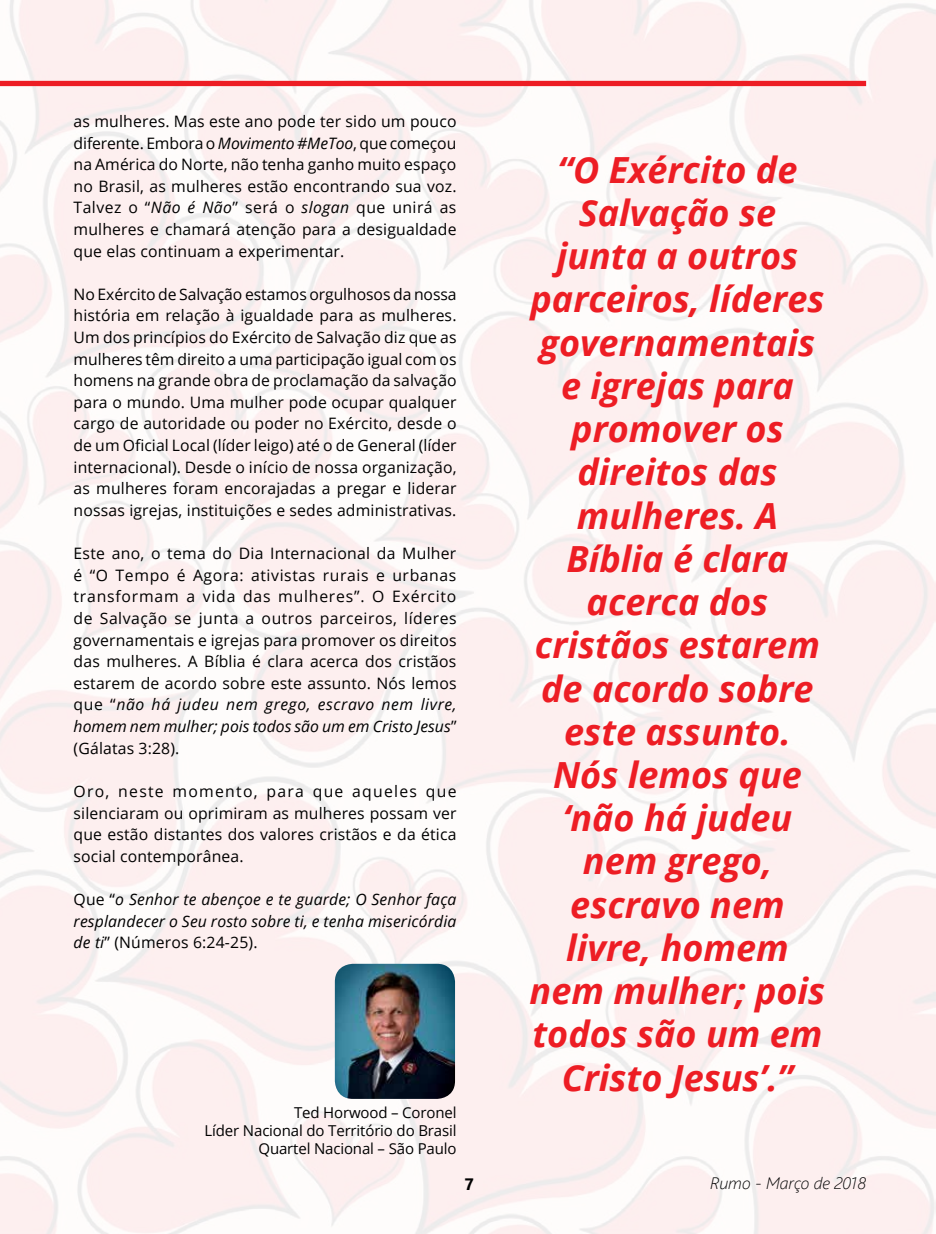
<style>
.page{position:relative;width:936px;height:1234px;background:#fff}
.page>*{position:absolute;margin:0;border:0;box-sizing:border-box;transform-origin:0 0}
.t1{font:italic 700 36px/43.2px "Open Sans";color:#ed1d24;text-align:center}
.t2{font:italic 300 16.5px "Segoe UI";color:#000}
.t3{font:700 16.5px "Segoe UI";color:#000}
.t4{font:15.75px/21.6px "Open Sans";letter-spacing:.01em;color:#000;text-align:justify}
.t5{font:italic 15.75px/21.6px "Open Sans";letter-spacing:.01em;color:#000;text-align:justify}
.t6{font:15px/18px "Open Sans";letter-spacing:-.01em;color:#000;text-align:right}
.s1{font-style:italic}
.s2{font-style:normal}
</style>
<div class="page">
<img style="left:0;top:0;width:935px;height:1233px">
<div style="left:0;top:81px;width:866px;height:5px;background:#ed1d24"></div>
<img style="left:335px;top:963px;width:120px;height:135px">
<p class="t4" style="left:74px;top:110px;width:384px">as mulheres. Mas este ano pode ter sido um pouco diferente. Embora o <span class="s1">Movimento #MeToo</span>, que começou na América do Norte, não tenha ganho muito espaço no Brasil, as mulheres estão encontrando sua voz.<br>Talvez o “<span class="s1">Não é Não</span>” será o <span class="s1">slogan</span> que unirá as mulheres e chamará atenção para a desigualdade que elas continuam a experimentar.</p>
<p class="t4" style="left:74px;top:283px;width:384px">No Exército de Salvação estamos orgulhosos da nossa história em relação à igualdade para as mulheres.<br>Um dos princípios do Exército de Salvação diz que as mulheres têm direito a uma participação igual com os homens na grande obra de proclamação da salvação para o mundo. Uma mulher pode ocupar qualquer cargo de autoridade ou poder no Exército, desde o de um Oficial Local (líder leigo) até o de General (líder internacional). Desde o início de nossa organização, as mulheres foram encorajadas a pregar e liderar nossas igrejas, instituições e sedes administrativas.</p>
<p class="t4" style="left:74px;top:542px;width:384px">Este ano, o tema do Dia Internacional da Mulher é “O Tempo é Agora: ativistas rurais e urbanas transformam a vida das mulheres”. O Exército de Salvação se junta a outros parceiros, líderes governamentais e igrejas para promover os direitos das mulheres. A Bíblia é clara acerca dos cristãos estarem de acordo sobre este assunto. Nós lemos que “<span class="s1">não há judeu nem grego, escravo nem livre, homem nem mulher; pois todos são um em Cristo Jesus</span>” (Gálatas 3:28).</p>
<p class="t4" style="left:74px;top:779px;width:384px">Oro, neste momento, para que aqueles que silenciaram ou oprimiram as mulheres possam ver que estão distantes dos valores cristãos e da ética social contemporânea.</p>
<p class="t5" style="left:74px;top:887px;width:384px"><span class="s2">Que “</span>o Senhor te abençoe e te guarde; O Senhor faça resplandecer o Seu rosto sobre ti, e tenha misericórdia de ti<span class="s2">” (Números 6:24-25).</span></p>
<p class="t6" style="left:205px;top:1102px;width:253px">Ted Horwood – Coronel<br>Líder Nacional do Território do Brasil<br>Quartel Nacional – São Paulo</p>
<p class="t1" style="left:529px;top:147px;width:297px">“O Exército de<br>Salvação se junta a outros parceiros, líderes governamentais e igrejas para promover os direitos das mulheres. A<br>Bíblia é clara acerca dos cristãos estarem de acordo sobre este assunto.<br>Nós lemos que ‘não há judeu nem grego, escravo nem livre, homem nem mulher; pois todos são um em<br>Cristo Jesus’.”</p>
<p class="t3" style="left:464px;top:1170px;width:11px">7</p>
<p class="t2" style="left:710px;top:1171px;width:157px">Rumo - Março de 2018</p>
</div>
